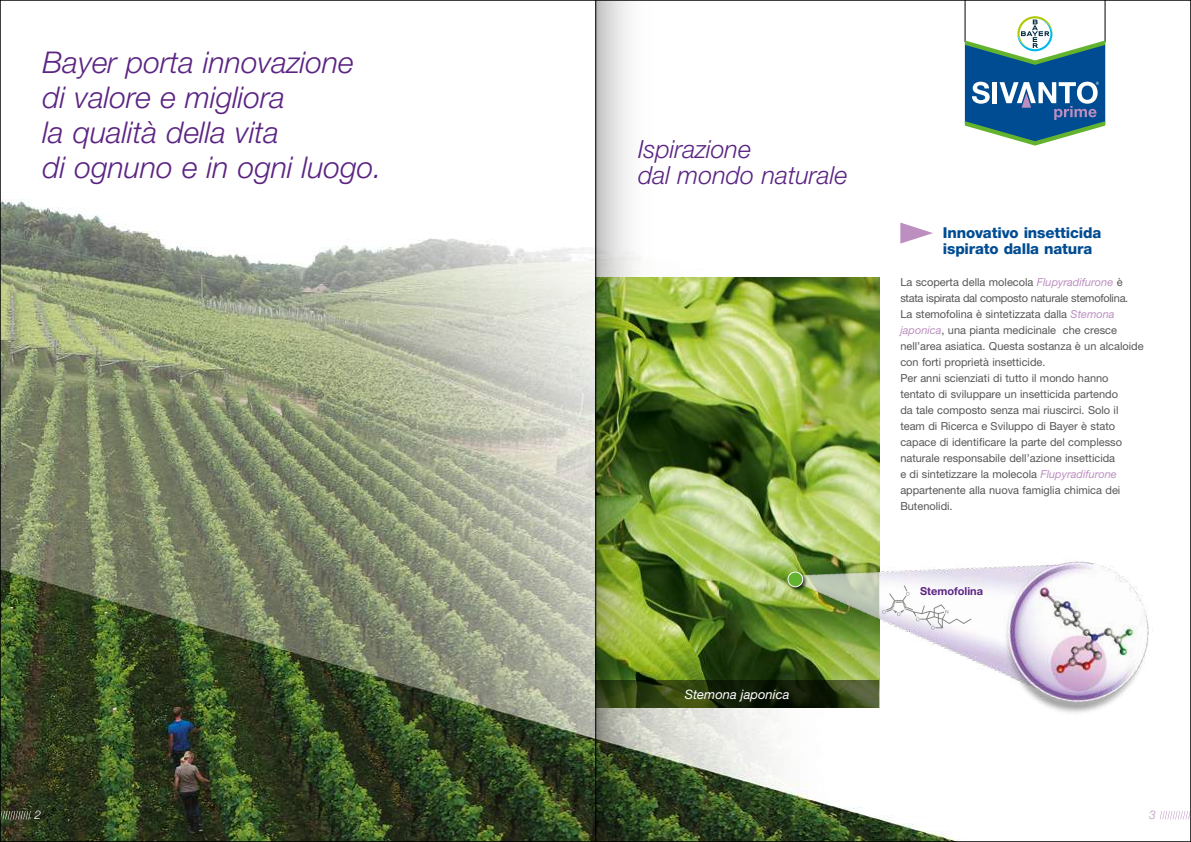
<style>
.page{position:relative;width:1191px;height:842px;background:#fff}
.page>*{position:absolute;margin:0;border:0;box-sizing:border-box;transform-origin:0 0}
.t1{font:italic 300 30px/35px "Helvetica Neue LT Std";color:#5b2482}
.t2{font:italic 300 25px/26px "Helvetica Neue LT Std";color:#5b2482}
.t3{font:800 15px/16px "Helvetica Neue LT Std";letter-spacing:-.01em;color:#004c92}
.t4{font:italic 13px "Helvetica Neue LT Std";color:#fff}
.t5{font:italic 300 12px "Helvetica Neue LT Std";color:#fff}
.t6{font:italic 300 12px "Helvetica Neue LT Std";color:#bc8fc0}
.t7{font:11px/16px "Helvetica Neue LT Std";color:#565655}
.t8{font:700 11px "Helvetica Neue LT Std";color:#5b2482}
.s1{font-style:italic;color:#bc8fc0}
</style>
<div class="page">
<img style="left:2px;top:2px;width:1187px;height:838px">
<svg style="left:964px;top:2px;width:141px;height:144px"></svg>
<svg style="left:900px;top:223px;width:33px;height:21px"></svg>
<img style="left:652px;top:278px;width:227px;height:402px">
<svg style="left:652px;top:680px;width:227px;height:27px;background:#22300e"></svg>
<img style="left:879px;top:548px;width:302px;height:172px">
<img style="left:786px;top:548px;width:93px;height:139px">
<div style="left:786px;top:571px;width:22px;height:21px;background:#000;opacity:.7"></div>
<div style="left:788px;top:572px;width:14px;height:15px;background:#64b32e;border-radius:50%"></div>
<div style="left:787px;top:571px;width:16px;height:16px;border:1px solid #fff;border-radius:50%"></div>
<svg style="left:882px;top:585px;width:90px;height:45px"></svg>
<svg style="left:2px;top:811px;width:29px;height:8px"></svg>
<svg style="left:1159px;top:811px;width:30px;height:8px"></svg>
<img style="left:596px;top:2px;width:56px;height:838px">
<hr style="left:595px;top:0;width:1px;height:842px;background:#000">
<h1 class="t1" style="left:43px;top:44px;width:341px">Bayer porta innovazione di valore e migliora<br>la qualità della vita<br>di ognuno e in ogni luogo.</h1>
<h2 class="t2" style="left:638px;top:136px;width:211px">Ispirazione<br>dal mondo naturale</h2>
<p class="t4" style="left:685px;top:686px;width:106px">Stemona japonica</p>
<h3 class="t3" style="left:943px;top:224px;width:160px">Innovativo insetticida ispirato dalla natura</h3>
<p class="t7" style="left:900px;top:273px;width:245px">La scoperta della molecola <span class="s1">Flupyradifurone</span> è stata ispirata dal composto naturale stemofolina.<br>La stemofolina è sintetizzata dalla <span class="s1">Stemona japonica</span>, una pianta medicinale che cresce nell’area asiatica. Questa sostanza è un alcaloide con forti proprietà insetticide.<br>Per anni scienziati di tutto il mondo hanno tentato di sviluppare un insetticida partendo<br>da tale composto senza mai riuscirci. Solo il team di Ricerca e Sviluppo di Bayer è stato capace di identificare la parte del complesso naturale responsabile dell’azione insetticida<br>e di sintetizzare la molecola <span class="s1">Flupyradifurone </span>appartenente alla nuova famiglia chimica dei Butenolidi.</p>
<p class="t8" style="left:920px;top:584px;width:64px">Stemofolina</p>
<p class="t5" style="left:35px;top:808px;width:8px">2</p>
<p class="t6" style="left:1149px;top:808px;width:8px">3</p>
</div>
